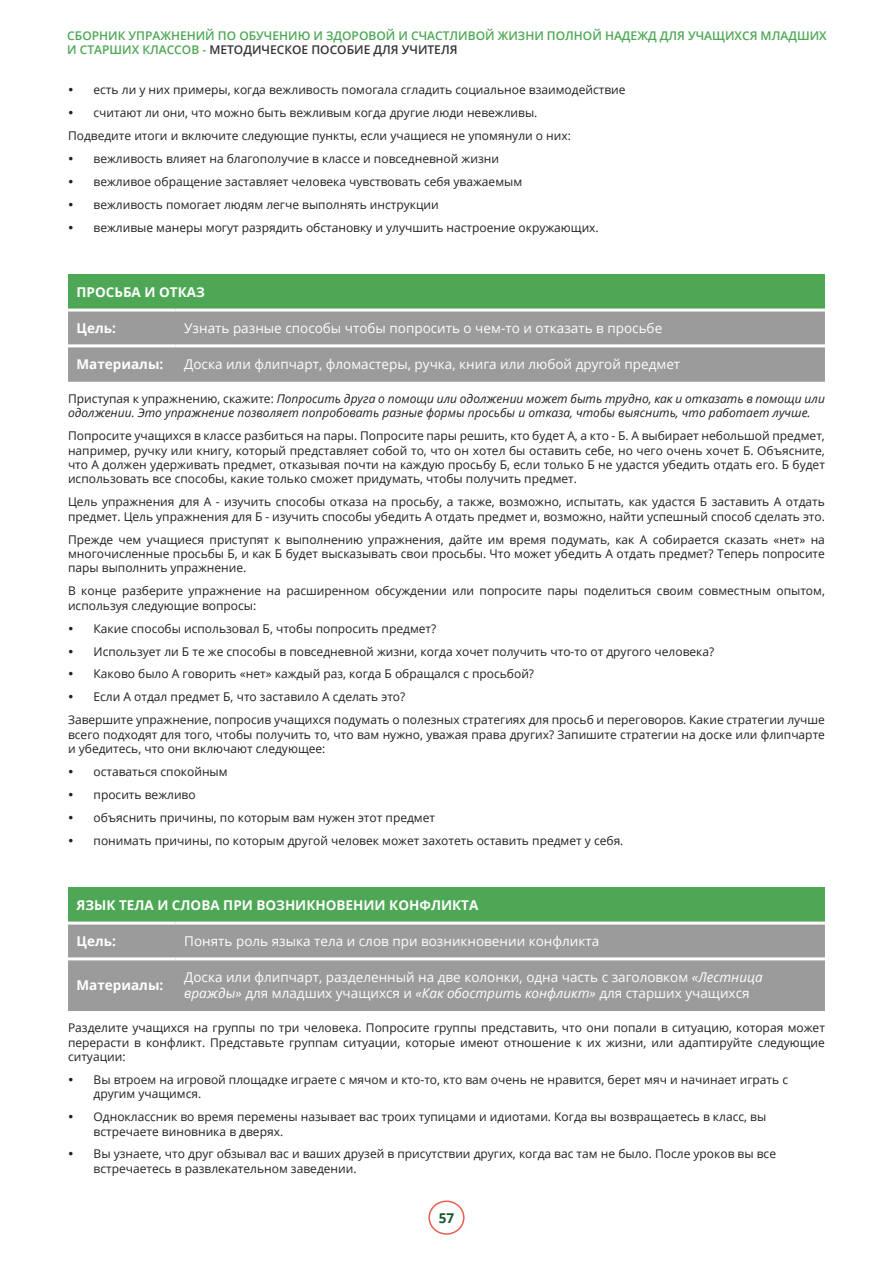
<style>
.page{position:relative;width:893px;height:1263px;background:#fff}
.page>*{position:absolute;margin:0;border:0;box-sizing:border-box;transform-origin:0 0}
.t1{font:13.5px/16.2px "Open Sans";color:#fff}
.t2{font:700 13.5px "Open Sans";color:#fff}
.t3{font:700 13.5px "Open Sans";color:#135a2b}
.t4{font:12px/14.4px "Open Sans";color:#231f20}
.t5{font:italic 12px/14.4px "Open Sans";color:#231f20}
.t6{font:600 12px/14.4px "Open Sans";color:#4da754}
.s1{color:#333}
.s2{font-style:normal}
.s3{font-style:italic}
</style>
<div class="page">
<div style="left:428px;top:1200px;width:37px;height:35px;border:2px solid #eb5e51;border-radius:50%"></div>
<div style="left:68px;top:274px;width:757px;height:36px;background:#4da754"></div>
<div style="left:68px;top:312px;width:757px;height:70px;background:#9b9b9b"></div>
<hr style="left:68px;top:309px;width:108px;height:3px;background:#fff">
<hr style="left:176px;top:309px;width:649px;height:3px;background:#fff">
<hr style="left:68px;top:344px;width:108px;height:3px;background:#fff">
<hr style="left:176px;top:344px;width:649px;height:3px;background:#fff">
<div style="left:68px;top:887px;width:757px;height:36px;background:#4da754"></div>
<div style="left:68px;top:924px;width:757px;height:87px;background:#9b9b9b"></div>
<hr style="left:68px;top:921px;width:108px;height:3px;background:#fff">
<hr style="left:176px;top:921px;width:649px;height:3px;background:#fff">
<hr style="left:68px;top:957px;width:108px;height:3px;background:#fff">
<hr style="left:176px;top:957px;width:649px;height:3px;background:#fff">
<p class="t6" style="left:67px;top:28px;width:761px">СБОРНИК УПРАЖНЕНИЙ ПО ОБУЧЕНИЮ И ЗДОРОВОЙ И СЧАСТЛИВОЙ ЖИЗНИ ПОЛНОЙ НАДЕЖД ДЛЯ УЧАЩИХСЯ МЛАДШИХ<br>И СТАРШИХ КЛАССОВ - <span class="s1">МЕТОДИЧЕСКОЕ ПОСОБИЕ ДЛЯ УЧИТЕЛЯ</span></p>
<p class="t4" style="left:94px;top:82px;width:533px">есть ли у них примеры, когда вежливость помогала сгладить социальное взаимодействие</p>
<p class="t4" style="left:94px;top:105px;width:445px">считают ли они, что можно быть вежливым когда другие люди невежливы.</p>
<p class="t4" style="left:68px;top:128px;width:504px">Подведите итоги и включите следующие пункты, если учащиеся не упомянули о них:</p>
<p class="t4" style="left:94px;top:151px;width:407px">вежливость влияет на благополучие в классе и повседневной жизни</p>
<p class="t4" style="left:94px;top:174px;width:430px">вежливое обращение заставляет человека чувствовать себя уважаемым</p>
<p class="t4" style="left:94px;top:197px;width:347px">вежливость помогает людям легче выполнять инструкции</p>
<p class="t4" style="left:94px;top:220px;width:507px">вежливые манеры могут разрядить обстановку и улучшить настроение окружающих.</p>
<p class="t2" style="left:77px;top:283px;width:130px">ПРОСЬБА И ОТКАЗ</p>
<p class="t2" style="left:77px;top:319px;width:41px">Цель:</p>
<p class="t1" style="left:184px;top:320px;width:479px">Узнать разные способы чтобы попросить о чем-то и отказать в просьбе</p>
<p class="t2" style="left:77px;top:355px;width:88px">Материалы:</p>
<p class="t1" style="left:184px;top:356px;width:497px">Доска или флипчарт, фломастеры, ручка, книга или любой другой предмет</p>
<p class="t5" style="left:68px;top:391px;width:758px"><span class="s2">Приступая к упражнению, скажите:</span> Попросить друга о помощи или одолжении может быть трудно, как и отказать в помощи или одолжении. Это упражнение позволяет попробовать разные формы просьбы и отказа, чтобы выяснить, что работает лучше.</p>
<p class="t4" style="left:68px;top:428px;width:758px;text-align:justify">Попросите учащихся в классе разбиться на пары. Попросите пары решить, кто будет А, а кто - Б. А выбирает небольшой предмет, например, ручку или книгу, который представляет собой то, что он хотел бы оставить себе, но чего очень хочет Б. Объясните, что А должен удерживать предмет, отказывая почти на каждую просьбу Б, если только Б не удастся убедить отдать его. Б будет использовать все способы, какие только сможет придумать, чтобы получить предмет.</p>
<p class="t4" style="left:68px;top:494px;width:758px">Цель упражнения для А - изучить способы отказа на просьбу, а также, возможно, испытать, как удастся Б заставить А отдать предмет. Цель упражнения для Б - изучить способы убедить А отдать предмет и, возможно, найти успешный способ сделать это.</p>
<p class="t4" style="left:68px;top:532px;width:758px;text-align:justify">Прежде чем учащиеся приступят к выполнению упражнения, дайте им время подумать, как А собирается сказать «нет» на многочисленные просьбы Б, и как Б будет высказывать свои просьбы. Что может убедить А отдать предмет? Теперь попросите пары выполнить упражнение.</p>
<p class="t4" style="left:68px;top:583px;width:758px">В конце разберите упражнение на расширенном обсуждении или попросите пары поделиться своим совместным опытом, используя следующие вопросы:</p>
<p class="t4" style="left:94px;top:621px;width:344px">Какие способы использовал Б, чтобы попросить предмет?</p>
<p class="t4" style="left:94px;top:644px;width:622px">Использует ли Б те же способы в повседневной жизни, когда хочет получить что-то от другого человека?</p>
<p class="t4" style="left:94px;top:667px;width:442px">Каково было А говорить «нет» каждый раз, когда Б обращался с просьбой?</p>
<p class="t4" style="left:94px;top:689px;width:313px">Если А отдал предмет Б, что заставило А сделать это?</p>
<p class="t4" style="left:68px;top:712px;width:758px">Завершите упражнение, попросив учащихся подумать о полезных стратегиях для просьб и переговоров. Какие стратегии лучше</p>
<p class="t4" style="left:68px;top:727px;width:758px">всего подходят для того, чтобы получить то, что вам нужно, уважая права других? Запишите стратегии на доске или флипчарте и убедитесь, что они включают следующее:</p>
<p class="t4" style="left:94px;top:760px;width:531px;line-height:23px">оставаться спокойным<br>просить вежливо<br>объяснить причины, по которым вам нужен этот предмет<br>понимать причины, по которым другой человек может захотеть оставить предмет у себя.</p>
<p class="t2" style="left:77px;top:896px;width:403px">ЯЗЫК ТЕЛА И СЛОВА ПРИ ВОЗНИКНОВЕНИИ КОНФЛИКТА</p>
<p class="t2" style="left:77px;top:932px;width:41px">Цель:</p>
<p class="t1" style="left:184px;top:933px;width:416px">Понять роль языка тела и слов при возникновении конфликта</p>
<p class="t2" style="left:77px;top:976px;width:88px">Материалы:</p>
<p class="t1" style="left:184px;top:969px;width:580px">Доска или флипчарт, разделенный на две колонки, одна часть с заголовком <span class="s3">«Лестница вражды»</span> для младших учащихся и <span class="s3">«Как обострить конфликт»</span> для старших учащихся</p>
<p class="t4" style="left:68px;top:1020px;width:758px;text-align:justify">Разделите учащихся на группы по три человека. Попросите группы представить, что они попали в ситуацию, которая может перерасти в конфликт. Представьте группам ситуации, которые имеют отношение к их жизни, или адаптируйте следующие ситуации:</p>
<p class="t4" style="left:94px;top:1072px;width:696px">Вы втроем на игровой площадке играете с мячом и кто-то, кто вам очень не нравится, берет мяч и начинает играть с другим учащимся.</p>
<p class="t4" style="left:94px;top:1109px;width:674px">Одноклассник во время перемены называет вас троих тупицами и идиотами. Когда вы возвращаетесь в класс, вы встречаете виновника в дверях.</p>
<p class="t4" style="left:94px;top:1146px;width:684px">Вы узнаете, что друг обзывал вас и ваших друзей в присутствии других, когда вас там не было. После уроков вы все встречаетесь в развлекательном заведении.</p>
<p class="t3" style="left:439px;top:1208px;width:17px">57</p>
</div>
